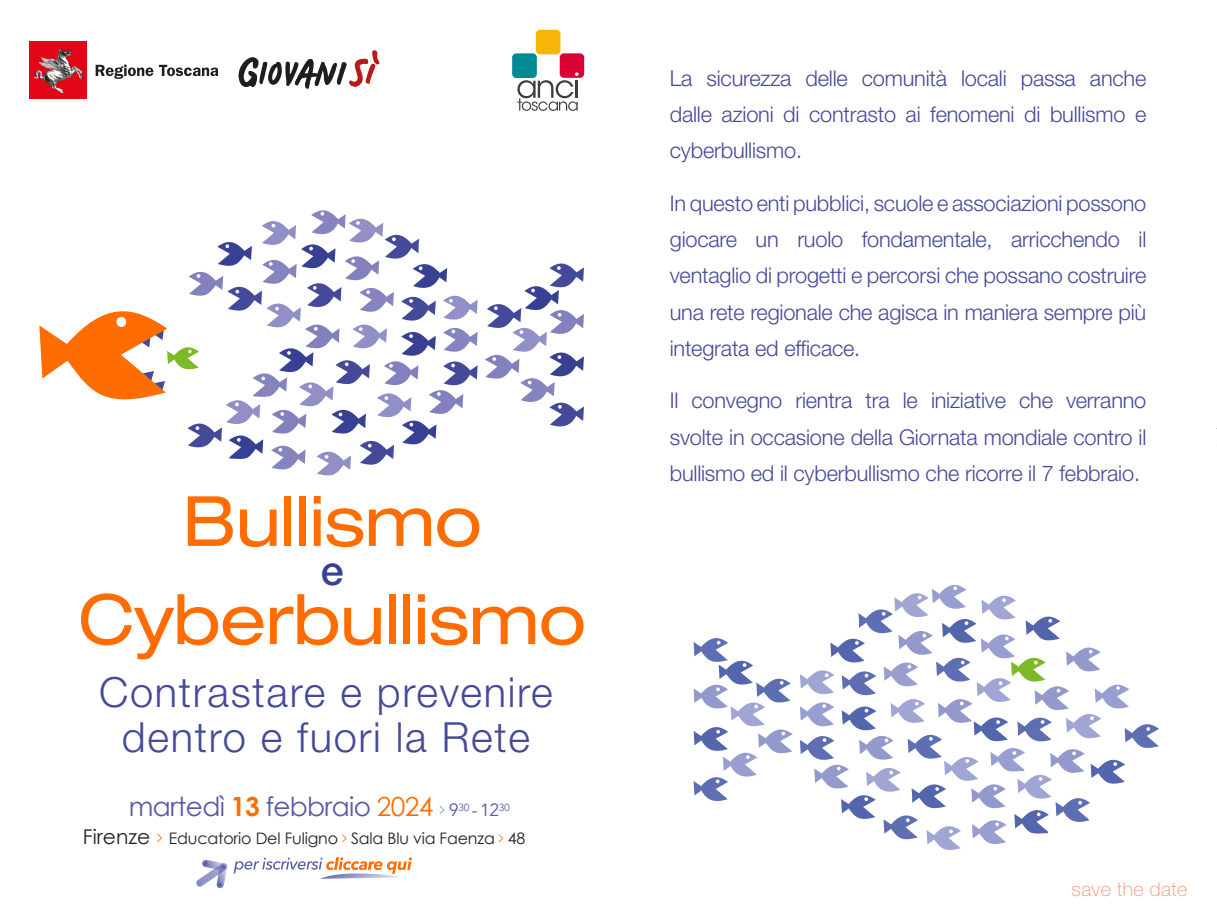
<style>
.page{position:relative;width:1217px;height:919px;background:#fff}
.page>*{position:absolute;margin:0;border:0;box-sizing:border-box;transform-origin:0 0}
.t1{font:expanded 69.3px "Helvetica Neue LT Std";letter-spacing:-.01em;color:#ff6d00}
.t2{font:300 41.55px/45px "Helvetica Neue LT Std";letter-spacing:.04em;color:#444999;text-align:center}
.t3{font:500 41.1px "Helvetica Neue LT Std";color:#384093}
.t4{font:26.25px "Century Gothic";letter-spacing:-.025em;color:#5459a8}
.t5{font:300 21.75px/36.3px "Helvetica Neue LT Std";letter-spacing:-.01em;color:#444999;text-align:justify}
.t6{font:100 19.5px "Helvetica Neue LT Std";letter-spacing:.025em;color:#f28f6b}
.t7{font:15.9px "Century Gothic";letter-spacing:-.01em;color:#241f21}
.s1{font-weight:700;color:#ff6d00}
.s2{color:#ff6d00}
.s3{font-size:17.25px;color:#66a3c4}
.s4{font-family:"Avenir";font-size:17.7px}
.s5{font-size:20.25px}
.s6{font-size:17.25px;color:#ff6d00}
</style>
<div class="page">
<div style="left:535px;top:30px;width:25px;height:24px;background:#f7b508;border-radius:4px"></div>
<div style="left:512px;top:53px;width:24px;height:25px;background:#008a94;border-radius:4px"></div>
<div style="left:559px;top:53px;width:25px;height:25px;background:#d90033;border-radius:4px"></div>
<svg style="left:517px;top:72px;width:61px;height:39px"></svg>
<svg style="left:196px;top:857px;width:216px;height:31px"></svg>
<svg style="left:485px;top:263px;width:99px;height:164px"></svg>
<svg style="left:39px;top:210px;width:438px;height:266px"></svg>
<svg style="left:693px;top:638px;width:99px;height:163px"></svg>
<svg style="left:800px;top:585px;width:358px;height:265px"></svg>
<div style="left:29px;top:41px;width:58px;height:58px;background:#e30617"></div>
<img style="left:33px;top:48px;width:50px;height:46px">
<svg style="left:96px;top:65px;width:57px;height:14px"></svg>
<svg style="left:159px;top:65px;width:59px;height:11px"></svg>
<svg style="left:238px;top:50px;width:141px;height:39px"></svg>
<h1 class="t1" style="left:182px;top:479px;width:301px">Bullismo</h1>
<h3 class="t3" style="left:321px;top:545px;width:24px">e</h3>
<h1 class="t1" style="left:78px;top:577px;width:509px">Cyberbullismo</h1>
<h2 class="t2" style="left:99px;top:668px;width:455px">Contrastare e prevenire dentro e fuori la Rete</h2>
<p class="t4" style="left:129px;top:790px;width:382px">martedì <span class="s1">13</span> febbraio <span class="s2">2024</span> <span class="s3">&gt;</span> <span class="s4">9</span><sup>30</sup> <span class="s4">-12</span><sup>30</sup></p>
<p class="t7" style="left:83px;top:828px;width:443px"><span class="s5">Firenze</span> <span class="s6">&gt;</span> Educatorio Del Fuligno <span class="s2">&gt;</span> Sala Blu via Faenza <span class="s2">&gt;</span> 48</p>
<p class="t5" style="left:669px;top:59px;width:478px">La sicurezza delle comunità locali passa anche dalle azioni di contrasto ai fenomeni di bullismo e cyberbullismo.</p>
<p class="t5" style="left:669px;top:184px;width:478px">In questo enti pubblici, scuole e associazioni possono giocare un ruolo fondamentale, arricchendo il ventaglio di progetti e percorsi che possano costruire una rete regionale che agisca in maniera sempre più integrata ed efficace.</p>
<p class="t5" style="left:669px;top:382px;width:478px">Il convegno rientra tra le iniziative che verranno svolte in occasione della Giornata mondiale contro il bullismo ed il cyberbullismo che ricorre il 7 febbraio.</p>
<p class="t6" style="left:1071px;top:878px;width:117px">save the date</p>
</div>
